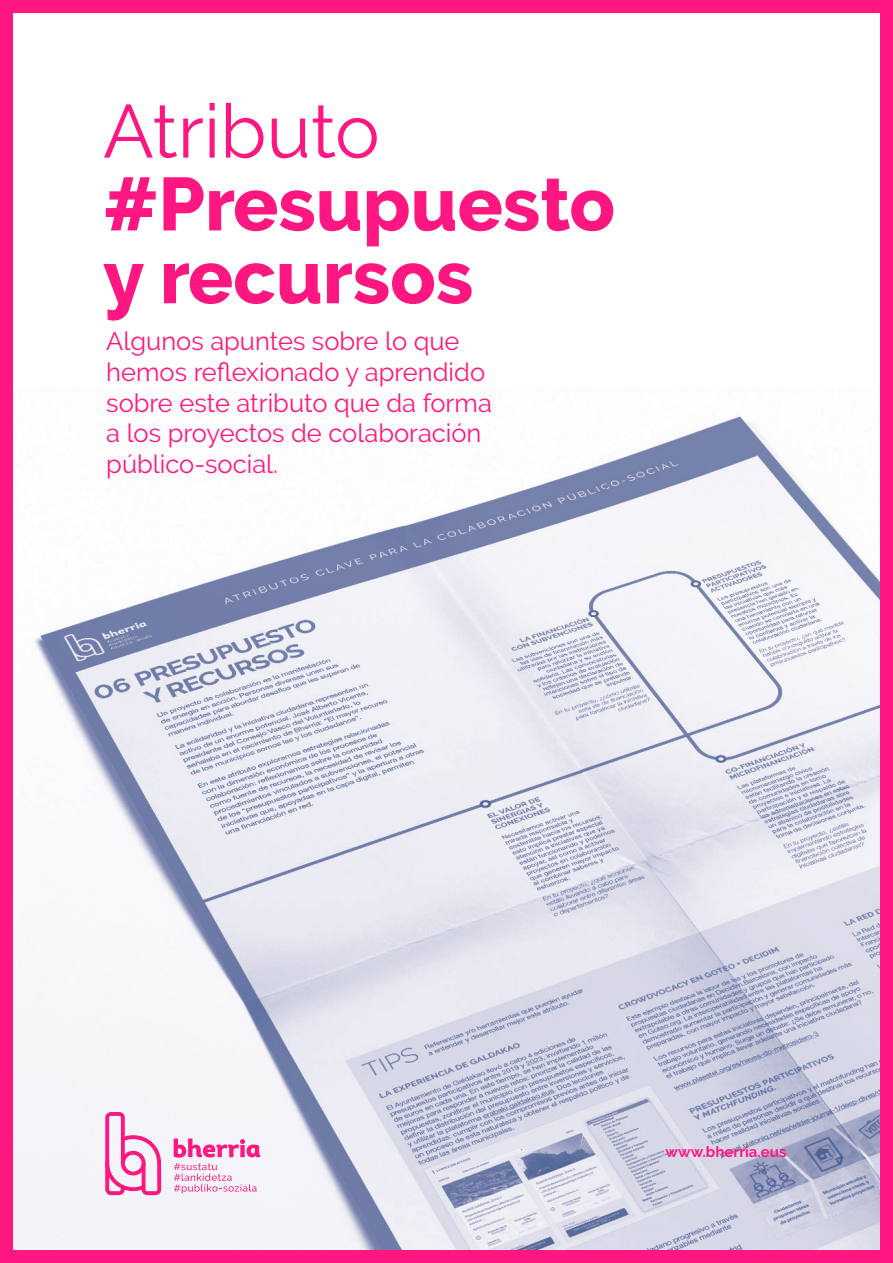
<style>
.page{position:relative;width:893px;height:1263px;background:#fff}
.page>*{position:absolute;margin:0;border:0;box-sizing:border-box;transform-origin:0 0}
.t1{font:800 74.85px/72.9px "Raleway";color:#ff1781}
.t2{font:74.85px "Raleway";color:#ff1781}
.t3{font:25.5px/30.6px "Raleway";color:#ff1781}
.t4{font:700 15px "Raleway";color:#ff1781}
</style>
<div class="page">
<img style="left:12px;top:387px;width:868px;height:864px">
<svg style="left:174px;top:1138px;width:86px;height:55px"></svg>
<svg style="left:105px;top:1112px;width:56px;height:83px"></svg>
<div style="left:0;top:0;width:12px;height:1263px;background:#ff1781"></div>
<div style="left:881px;top:0;width:12px;height:1263px;background:#ff1781"></div>
<div style="left:0;top:0;width:893px;height:12px;background:#ff1781"></div>
<div style="left:0;top:1251px;width:893px;height:12px;background:#ff1781"></div>
<p class="t2" style="left:103px;top:88px;width:278px">Atributo</p>
<p class="t1" style="left:103px;top:168px;width:513px">#Presupuesto y recursos</p>
<p class="t3" style="left:106px;top:326px;width:387px">Algunos apuntes sobre lo que hemos reflexionado y aprendido sobre este atributo que da forma a los proyectos de colaboración público-social.</p>
<p class="t4" style="left:666px;top:1143px;width:123px">www.bherria.eus</p>
</div>
